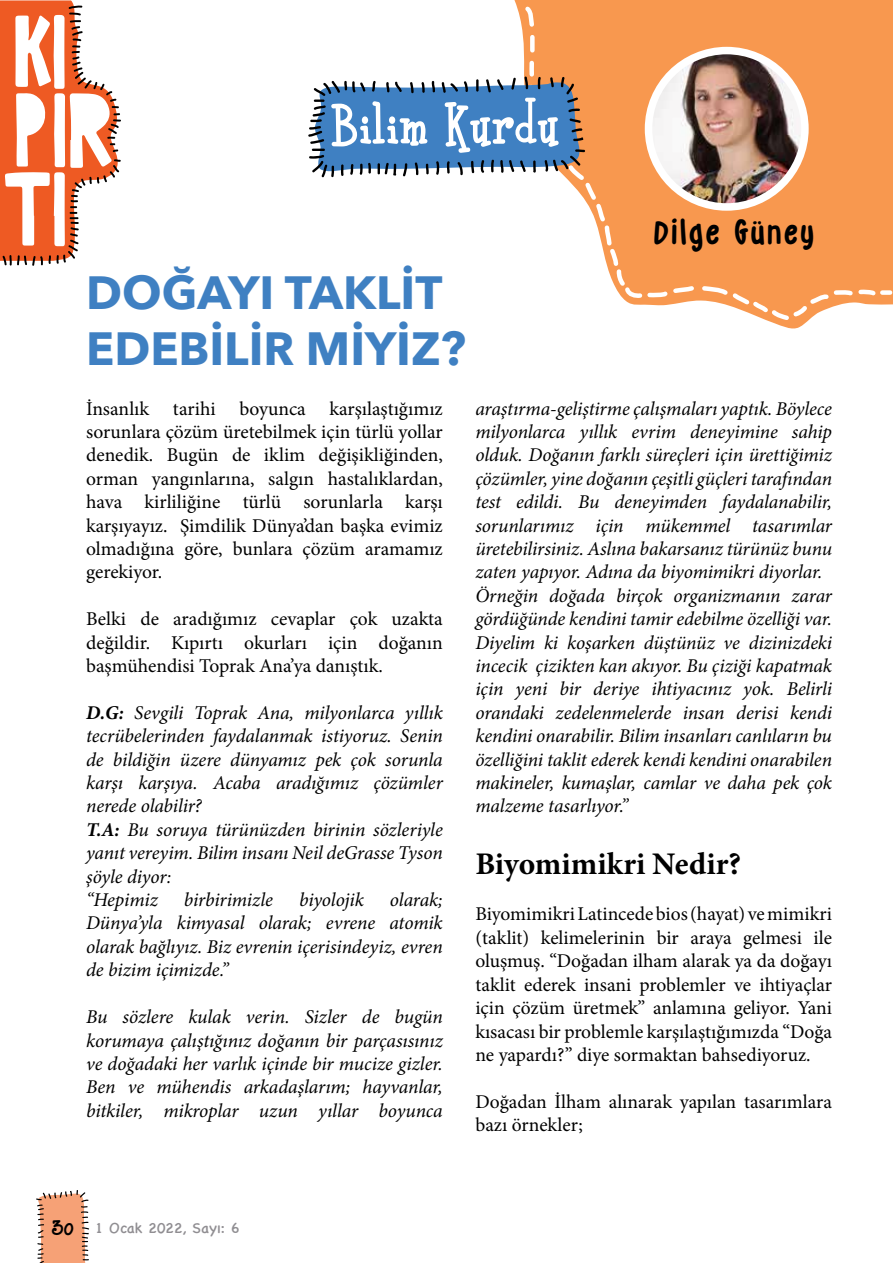
<style>
.page{position:relative;width:893px;height:1263px;background:#fff}
.page>*{position:absolute;margin:0;border:0;box-sizing:border-box;transform-origin:0 0}
.t1{font:66.15px "Boyz R Gross";color:#fff}
.t2{font:700 46.5px/55.8px "Avenir Next";color:#3f80c2}
.t3{font:33.15px "DK Grumpy Tiger";letter-spacing:.08em;color:#000}
.t4{font:700 31.5px "Minion Pro";color:#000}
.t5{font:italic 19.5px/23.4px "Minion Pro";letter-spacing:-.01em;color:#000}
.t6{font:19.5px/23.4px "Minion Pro";color:#000;text-align:justify}
.t7{font:15px "Chalkboard SE";color:#908e92}
.s1{font-weight:700}
.s2{font-family:"Boyz R Gross";font-size:30px;color:#000}
</style>
<div class="page">
<svg style="left:0;top:0;width:121px;height:266px"></svg>
<svg style="left:36px;top:1190px;width:53px;height:73px"></svg>
<svg style="left:514px;top:0;width:379px;height:329px"></svg>
<svg style="left:521px;top:3px;width:372px;height:320px"></svg>
<img style="left:648px;top:51px;width:157px;height:156px;border-radius:78px">
<div style="left:645px;top:47px;width:164px;height:164px;border:8px solid #fff;border-radius:50%"></div>
<svg style="left:308px;top:76px;width:277px;height:101px"></svg>
<h1 class="t1" style="left:331px;top:92px;width:230px">Bilim Kurdu</h1>
<h2 class="t2" style="left:86px;top:264px;width:381px">DOĞAYI TAKLİT<br>EDEBİLİR MİYİZ?</h2>
<h3 class="t3" style="left:654px;top:214px;width:162px">Dilge Güney</h3>
<p class="t6" style="left:86px;top:397px;width:358px">İnsanlık tarihi boyunca karşılaştığımız sorunlara çözüm üretebilmek için türlü yollar denedik. Bugün de iklim değişikliğinden, orman yangınlarına, salgın hastalıklardan, hava kirliliğine türlü sorunlarla karşı karşıyayız. Şimdilik Dünya’dan başka evimiz olmadığına göre, bunlara çözüm aramamız gerekiyor.</p>
<p class="t6" style="left:86px;top:607px;width:358px">Belki de aradığımız cevaplar çok uzakta değildir. Kıpırtı okurları için doğanın başmühendisi Toprak Ana’ya danıştık.</p>
<p class="t5" style="left:86px;top:701px;width:358px"><span class="s1">D.G:</span> Sevgili Toprak Ana, milyonlarca yıllık tecrübelerinden faydalanmak istiyoruz. Senin de bildiğin üzere dünyamız pek çok sorunla karşı karşıya. Acaba aradığımız çözümler nerede olabilir?<br><span class="s1">T.A:</span> Bu soruya türünüzden birinin sözleriyle yanıt vereyim. Bilim insanı Neil deGrasse Tyson şöyle diyor:<br>“Hepimiz</p>
<p class="t5" style="left:86px;top:888px;width:358px;text-align:justify;text-indent:304px">olarak; Dünya’yla kimyasal olarak; evrene atomik olarak bağlıyız. Biz evrenin içerisindeyiz, evren de bizim içimizde.”</p>
<p class="t5" style="left:86px;top:1005px;width:358px;text-align:justify">Bu sözlere kulak verin. Sizler de bugün korumaya çalıştığınız doğanın bir parçasısınız ve doğadaki her varlık içinde bir mucize gizler.<br>Ben ve mühendis arkadaşlarım; hayvanlar, bitkiler, mikroplar uzun yıllar boyunca</p>
<p class="t5" style="left:184px;top:888px;width:91px">birbirimizle</p>
<p class="t5" style="left:299px;top:888px;width:66px">biyolojik</p>
<p class="t5" style="left:475px;top:397px;width:358px">araştırma-geliştirme çalışmaları yaptık. Böylece milyonlarca yıllık evrim deneyimine sahip olduk. Doğanın farklı süreçleri için ürettiğimiz çözümler, yine doğanın çeşitli güçleri tarafından test edildi. Bu deneyimden faydalanabilir, sorunlarımız için mükemmel tasarımlar üretebilirsiniz. Aslına bakarsanız türünüz bunu zaten yapıyor. Adına da biyomimikri diyorlar.<br>Örneğin doğada birçok organizmanın zarar gördüğünde kendini tamir edebilme özelliği var.<br>Diyelim ki koşarken düştünüz ve dizinizdeki incecik çizikten kan akıyor. Bu çiziği kapatmak için yeni bir deriye ihtiyacınız yok. Belirli orandaki zedelenmelerde insan derisi kendi kendini onarabilir. Bilim insanları canlıların bu özelliğini taklit ederek kendi kendini onarabilen makineler, kumaşlar, camlar ve daha pek çok malzeme tasarlıyor.”</p>
<h3 class="t4" style="left:475px;top:841px;width:267px">Biyomimikri Nedir?</h3>
<p class="t6" style="left:475px;top:903px;width:358px">Biyomimikri Latincede bios (hayat) ve mimikri (taklit) kelimelerinin bir araya gelmesi ile oluşmuş. “Doğadan ilham alarak ya da doğayı taklit ederek insani problemler ve ihtiyaçlar için çözüm üretmek” anlamına geliyor. Yani kısacası bir problemle karşılaştığımızda “Doğa ne yapardı?” diye sormaktan bahsediyoruz.</p>
<p class="t6" style="left:475px;top:1090px;width:358px">Doğadan İlham alınarak yapılan tasarımlara bazı örnekler;</p>
<p class="t7" style="left:51px;top:1215px;width:189px"><span class="s2">30</span> 1 Ocak 2022, Sayı: 6</p>
</div>
